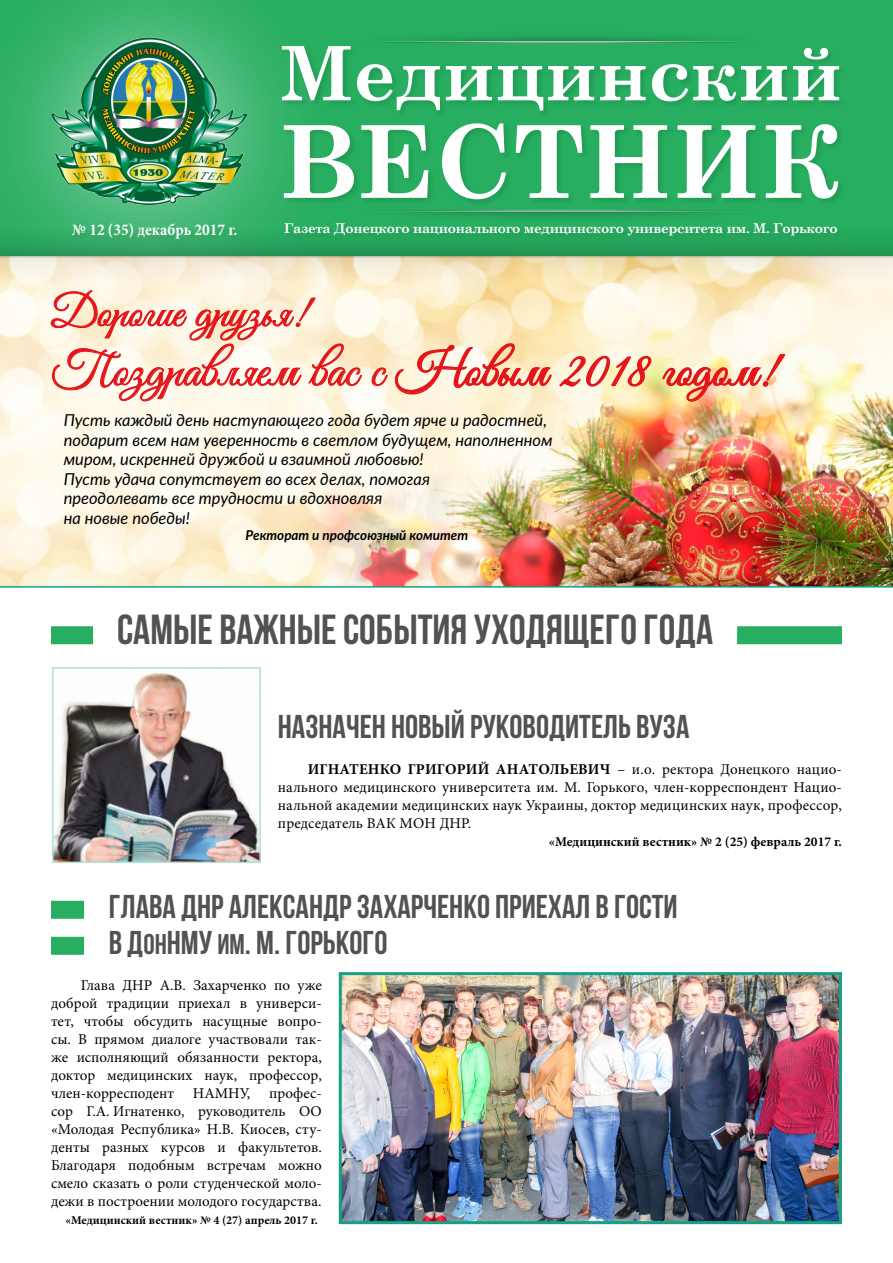
<style>
.page{position:relative;width:893px;height:1263px;background:#fff}
.page>*{position:absolute;margin:0;border:0;box-sizing:border-box;transform-origin:0 0}
.t1{font:700 100.5px "Century Schoolbook";color:#fff}
.t2{font:700 75px "Century Schoolbook";color:#fff}
.t3{font:49.5px "Good Vibes Pro";color:#e3141a}
.t4{font:45px "Good Vibes Pro";color:#e3141a}
.t5{font:700 42px "Bebas Neue";color:#545250}
.t6{font:700 33px/36px "Bebas Neue";color:#545250}
.t7{font:italic 16.5px/19.5px "Lato";color:#000}
.t8{font:700 condensed 16.5px "Minion Pro";color:#fff}
.t9{font:15px/18px "Minion Pro";color:#000;text-align:justify}
.t10{font:700 13.5px "Century Schoolbook";letter-spacing:-.02em;color:#fff}
.t11{font:700 13.5px "Minion Pro";color:#000}
.t12{font:italic 700 13.5px "Lato";color:#000}
.t13{font:700 12px "Minion Pro";color:#000}
.s1{font-weight:700}
.s2{font-size:28.5px}
</style>
<div class="page">
<img style="left:0;top:290px;width:893px;height:296px">
<div style="left:0;top:0;width:893px;height:255px;background:#27ae60"></div>
<div style="left:281px;top:45px;width:565px;height:162px;background:#000;opacity:.12"></div>
<div style="left:0;top:0;width:352px;height:319px;background:#fff;opacity:.58"></div>
<img style="left:51px;top:37px;width:195px;height:167px">
<img style="left:382px;top:210px;width:356px;height:7px">
<img style="left:380px;top:36px;width:361px;height:7px">
<img style="left:0;top:257px;width:893px;height:33px">
<img style="left:0;top:223px;width:893px;height:34px">
<div style="left:51px;top:626px;width:42px;height:18px;background:#27ae60"></div>
<div style="left:737px;top:626px;width:105px;height:18px;background:#27ae60"></div>
<div style="left:51px;top:901px;width:33px;height:18px;background:#27ae60"></div>
<div style="left:51px;top:937px;width:33px;height:18px;background:#27ae60"></div>
<img style="left:55px;top:672px;width:203px;height:188px">
<div style="left:52px;top:667px;width:209px;height:196px;border:2px solid #b2e0d7"></div>
<img style="left:343px;top:976px;width:495px;height:244px">
<div style="left:339px;top:972px;width:503px;height:252px;border:3px solid #16a085"></div>
<svg style="left:50px;top:290px;width:313px;height:112px"></svg>
<svg style="left:371px;top:367px;width:17px;height:19px"></svg>
<svg style="left:395px;top:304px;width:257px;height:92px"></svg>
<svg style="left:662px;top:353px;width:124px;height:50px"></svg>
<hr style="left:0;top:586px;width:893px;height:2px;background:#16a085">
<p class="t8" style="left:72px;top:218px;width:167px">№ 12 (35) декабрь 2017 г.</p>
<h2 class="t2" style="left:280px;top:15px;width:564px">Медицинский</h2>
<h1 class="t1" style="left:280px;top:84px;width:564px">ВЕСТНИК</h1>
<p class="t10" style="left:284px;top:217px;width:555px">Газета Донецкого национального медицинского университета им. М. Горького</p>
<h3 class="t4" style="left:51px;top:284px;width:257px">Дорогие друзья!</h3>
<h3 class="t3" style="left:51px;top:339px;width:725px">Поздравляем вас с Новым 2018 годом!</h3>
<p class="t7" style="left:64px;top:410px;width:490px">Пусть каждый день наступающего года будет ярче и радостней, подарит всем нам уверенность в светлом будущем, наполненном миром, искренней дружбой и взаимной любовью!<br>Пусть удача сопутствует во всех делах, помогая<br>преодолевать все трудности и вдохновляя<br>на новые победы!</p>
<p class="t12" style="left:246px;top:525px;width:224px">Ректорат и профсоюзный комитет</p>
<h3 class="t5" style="left:117px;top:606px;width:598px">САМЫЕ ВАЖНЫЕ СОБЫТИЯ УХОДЯЩЕГО ГОДА</h3>
<h3 class="t6" style="left:278px;top:708px;width:413px">НАЗНАЧЕН НОВЫЙ РУКОВОДИТЕЛЬ ВУЗА</h3>
<p class="t9" style="left:278px;top:760px;width:566px;text-indent:30px"><span class="s1">ИГНАТЕНКО ГРИГОРИЙ АНАТОЛЬЕВИЧ</span> – и.о. ректора Донецкого нацио&shy;нального медицинского университета им. М. Горького, член-корреспондент Нацио&shy;нальной академии медицинских наук Украины, доктор медицинских наук, профессор, председатель ВАК МОН ДНР.</p>
<p class="t11" style="left:549px;top:832px;width:295px">«Медицинский вестник» № 2 (25) февраль 2017 г.</p>
<h3 class="t6" style="left:109px;top:888px;width:570px">ГЛАВА ДНР АЛЕКСАНДР ЗАХАРЧЕНКО ПРИЕХАЛ В ГОСТИ<br>В Д<span class="s2">ОН</span>НМУ <span class="s2">ИМ</span>. М. ГОРЬКОГО</h3>
<p class="t9" style="left:51px;top:976px;width:272px;text-indent:30px">Глава ДНР А.В. Захарченко по уже доброй традиции приехал в универси&shy;тет, чтобы обсудить насущные вопро&shy;сы. В прямом диалоге участвовали так&shy;же исполняющий обязанности ректора, доктор медицинских наук, профессор, член-корресподент</p>
<p class="t9" style="left:51px;top:1084px;width:272px;text-indent:218px">профес&shy;сор Г.А. Игнатенко, руководитель ОО «Молодая Республика» Н.В. Киосев, сту&shy;денты разных курсов и факультетов.<br>Благодаря подобным встречам можно смело сказать о роли студенческой моло&shy;дежи в построении молодого государства.</p>
<p class="t9" style="left:193px;top:1084px;width:59px">НАМНУ,</p>
<p class="t13" style="left:66px;top:1212px;width:254px">«Медицинский вестник» № 4 (27) апрель 2017 г.</p>
</div>
